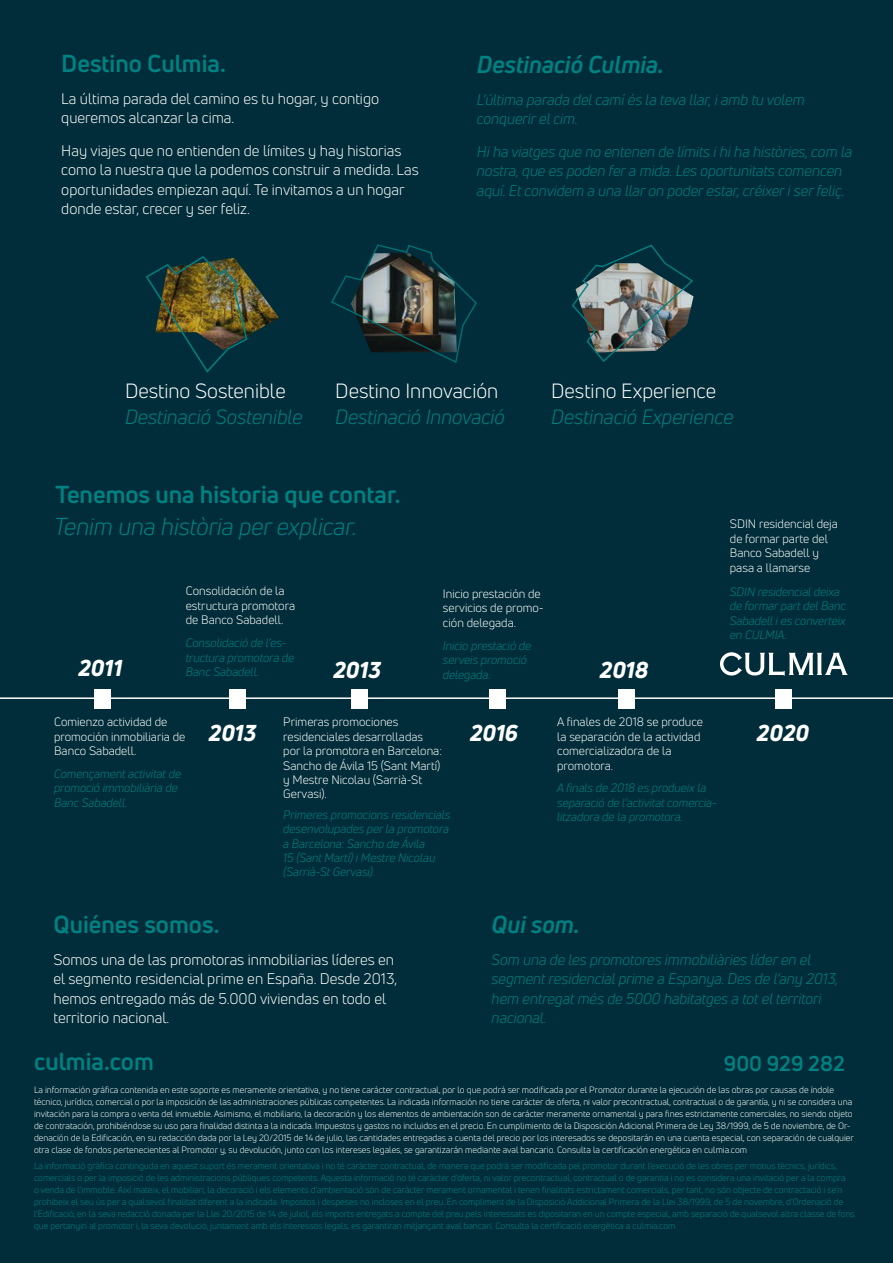
<style>
.page{position:relative;width:893px;height:1263px;background:#002d39}
.page>*{position:absolute;margin:0;border:0;box-sizing:border-box;transform-origin:0 0}
.t1{font:700 24px "Uni Neue";color:#008182}
.t2{font:italic 24px "Uni Neue";color:#008182}
.t3{font:italic 700 24px "Uni Neue";color:#008182}
.t4{font:italic 800 22.5px "Uni Neue";color:#fff}
.t5{font:700 21px "Uni Neue";color:#008182}
.t6{font:italic 20.1px "Uni Neue";color:#008182}
.t7{font:20.1px "Uni Neue";color:#fff}
.t8{font:15px/19.5px "Uni Neue";color:#fff}
.t9{font:italic 15px/19.5px "Uni Neue";color:#008182}
.t10{font:12px/14.4px "Uni Neue";color:#fff}
.t11{font:italic 12px/14.4px "Uni Neue";color:#008182}
.t12{font:9px/12px "Uni Neue";color:#fff}
.t13{font:9px/12px "Uni Neue";color:#008182}
</style>
<div class="page">
<hr style="left:0;top:697px;width:893px;height:2px;background:#fff">
<div style="left:775px;top:689px;width:17px;height:20px;background:#fff"></div>
<div style="left:229px;top:689px;width:17px;height:20px;background:#fff"></div>
<div style="left:489px;top:689px;width:17px;height:20px;background:#fff"></div>
<div style="left:351px;top:689px;width:17px;height:20px;background:#fff"></div>
<div style="left:618px;top:689px;width:17px;height:20px;background:#fff"></div>
<div style="left:94px;top:689px;width:17px;height:20px;background:#fff"></div>
<svg style="left:720px;top:652px;width:128px;height:24px"></svg>
<img style="left:248px;top:276px;width:31px;height:60px">
<img style="left:146px;top:256px;width:102px;height:117px">
<img style="left:331px;top:244px;width:146px;height:119px">
<img style="left:572px;top:244px;width:122px;height:118px">
<h1 class="t1" style="left:61px;top:49px;width:166px">Destino Culmia.</h1>
<h3 class="t8" style="left:61px;top:89px;width:319px">La última parada del camino es tu hogar, y contigo queremos alcanzar la cima.</h3>
<h3 class="t8" style="left:61px;top:140px;width:359px">Hay viajes que no entienden de límites y hay historias como la nuestra que la podemos construir a medida. Las oportunidades empiezan aquí. Te invitamos a un hogar donde estar, crecer y ser feliz.</h3>
<h1 class="t3" style="left:477px;top:50px;width:188px">Destinació Culmia.</h1>
<h3 class="t9" style="left:477px;top:90px;width:329px">L’última parada del camí és la teva llar, i amb tu volem conquerir el cim.</h3>
<h3 class="t9" style="left:477px;top:142px;width:377px">Hi ha viatges que no entenen de límits i hi ha històries, com la nostra, que es poden fer a mida. Les oportunitats comencen aquí. Et convidem a una llar on poder estar, créixer i ser feliç.</h3>
<h3 class="t7" style="left:125px;top:379px;width:162px">Destino Sostenible</h3>
<h3 class="t7" style="left:335px;top:379px;width:165px">Destino Innovación</h3>
<h3 class="t7" style="left:551px;top:379px;width:167px">Destino Experience</h3>
<h3 class="t6" style="left:125px;top:405px;width:179px">Destinació Sostenible</h3>
<h3 class="t6" style="left:335px;top:405px;width:171px">Destinació Innovació</h3>
<h3 class="t6" style="left:551px;top:405px;width:184px">Destinació Experience</h3>
<h1 class="t1" style="left:56px;top:479px;width:346px">Tenemos una historia que contar.</h1>
<h1 class="t2" style="left:54px;top:512px;width:304px">Tenim una història per explicar.</h1>
<h3 class="t10" style="left:730px;top:517px;width:109px">SDIN residencial deja de formar parte del<br>Banco Sabadell y pasa a llamarse</h3>
<h3 class="t10" style="left:186px;top:584px;width:111px">Consolidación de la estructura promotora de Banco Sabadell.</h3>
<h3 class="t10" style="left:443px;top:586px;width:102px">Inicio prestación de servicios de promo&shy;ción delegada.</h3>
<h3 class="t11" style="left:730px;top:584px;width:118px">SDIN residencial deixa de formar part del Banc<br>Sabadell i es converteix en CULMIA.</h3>
<h3 class="t11" style="left:186px;top:636px;width:110px">Consolidació de l’es&shy;tructura promotora de<br>Banc Sabadell.</h3>
<h3 class="t11" style="left:443px;top:638px;width:90px">Inicio prestació de serveis promoció delegada.</h3>
<h2 class="t4" style="left:78px;top:652px;width:45px">2011</h2>
<h2 class="t4" style="left:333px;top:655px;width:49px">2013</h2>
<h2 class="t4" style="left:600px;top:655px;width:50px">2018</h2>
<h3 class="t10" style="left:54px;top:715px;width:133px">Comienzo actividad de promoción inmobiliaria de<br>Banco Sabadell.</h3>
<h3 class="t11" style="left:54px;top:766px;width:128px">Començament activitat de promoció immobiliària de<br>Banc Sabadell.</h3>
<h3 class="t10" style="left:557px;top:715px;width:147px">A finales de 2018 se produce la separación de la actividad comercializadora de la promotora.</h3>
<h3 class="t11" style="left:557px;top:781px;width:161px">A finals de 2018 es produeix la separació de l’activitat comercia&shy;litzadora de la promotora.</h3>
<h3 class="t10" style="left:283px;top:715px;width:160px">Primeras promociones residenciales desarrolladas por la promotora en Barcelona:<br>Sancho de Ávila 15 (Sant Martí) y Mestre Nicolau (Sarrià-St<br>Gervasi).</h3>
<h3 class="t11" style="left:283px;top:807px;width:169px">Primeres promocions residencials desenvolupades per la promotora a Barcelona: Sancho de Ávila<br>15 (Sant Martí) i Mestre Nicolau (Sarrià-St Gervasi).</h3>
<h2 class="t4" style="left:209px;top:718px;width:49px">2013</h2>
<h2 class="t4" style="left:470px;top:718px;width:50px">2016</h2>
<h2 class="t4" style="left:757px;top:718px;width:54px">2020</h2>
<h1 class="t1" style="left:53px;top:909px;width:167px">Quiénes somos.</h1>
<h1 class="t3" style="left:492px;top:909px;width:89px">Qui som.</h1>
<h3 class="t8" style="left:53px;top:949px;width:345px">Somos una de las promotoras inmobiliarias líderes en el segmento residencial prime en España. Desde 2013, hemos entregado más de 5.000 viviendas en todo el territorio nacional.</h3>
<h3 class="t9" style="left:492px;top:949px;width:348px">Som una de les promotores immobiliàries líder en el segment residencial prime a Espanya. Des de l’any 2013, hem entregat més de 5000 habitatges a tot el territori nacional.</h3>
<h1 class="t1" style="left:34px;top:1046px;width:121px">culmia.com</h1>
<h3 class="t5" style="left:724px;top:1050px;width:123px">900 929 282</h3>
<p class="t12" style="left:34px;top:1084px;width:821px">La información gráfica contenida en este soporte es meramente orientativa, y no tiene carácter contractual, por lo que podrá ser modificada por el Promotor durante la ejecución de las obras por causas de índole técnico, jurídico, comercial o por la imposición de las administraciones públicas competentes. La indicada información no tiene carácter de oferta, ni valor precontractual, contractual o de garantía, y ni se considera una invitación para la compra o venta del inmueble. Asimismo, el mobiliario, la decoración y los elementos de ambientación son de carácter meramente ornamental y para fines estrictamente comerciales, no siendo objeto de contratación, prohibiéndose su uso para finalidad distinta a la indicada. Impuestos y gastos no incluidos en el precio. En cumplimiento de la Disposición Adicional Primera de Ley 38/1999, de 5 de noviembre, de Or&shy;denación de la Edificación, en su redacción dada por la Ley 20/2015 de 14 de julio, las cantidades entregadas a cuenta del precio por los interesados se depositarán en una cuenta especial, con separación de cualquier otra clase de fondos pertenecientes al Promotor y, su devolución, junto con los intereses legales, se garantizarán mediante aval bancario. Consulta la certificación energética en culmia.com</p>
<p class="t13" style="left:34px;top:1160px;width:822px">La informació gràfica continguda en aquest suport és merament orientativa i no té caràcter contractual, de manera que podrà ser modificada pel promotor durant l’execució de les obres per motius tècnics, jurídics, comercials o per la imposició de les administracions públiques competents. Aquesta informació no té caràcter d’oferta, ni valor precontractual, contractual o de garantia i no es considera una invitació per a la compra<br>o venda de l’immoble. Així mateix, el mobiliari, la decoració i els elements d’ambientació són de caràcter merament ornamental i tenen finalitats estrictament comercials, per tant, no són objecte de contractació i se’n prohibeix el seu ús per a qualsevol finalitat diferent a la indicada. Impostos i despeses no incloses en el preu. En compliment de la Disposició Addicional Primera de la Llei 38/1999, de 5 de novembre, d’Ordenació de l’Edificació, en la seva redacció donada per la Llei 20/2015 de 14 de juliol, els imports entregats a compte del preu pels interessats es dipositaran en un compte especial, amb separació de qualsevol altra classe de fons que pertanyin al promotor i, la seva devolució, juntament amb els interessos legals, es garantiran mitjançant aval bancari. Consulta la certificació energètica a culmia.com</p>
</div>
